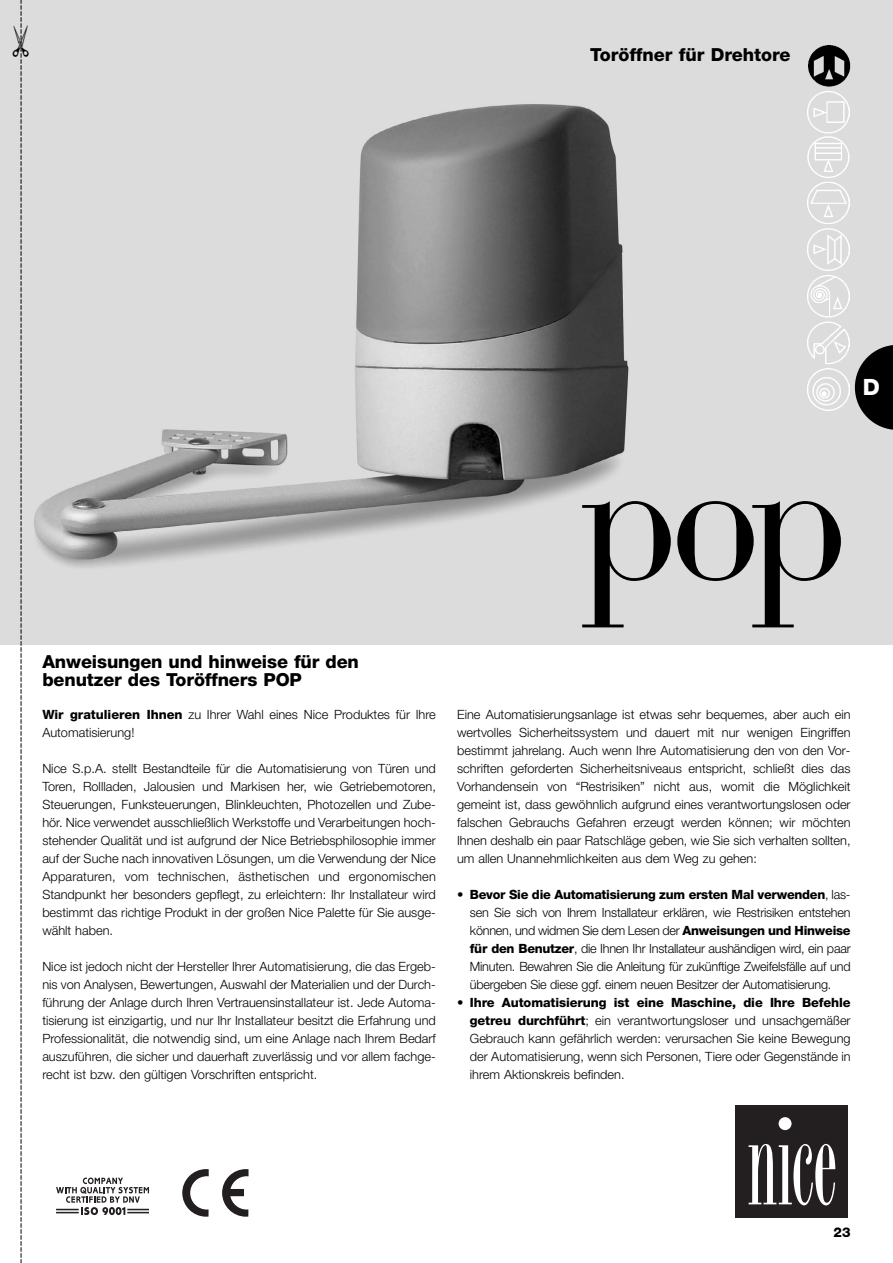
<style>
.page{position:relative;width:893px;height:1263px;background:#fff}
.page>*{position:absolute;margin:0;border:0;box-sizing:border-box;transform-origin:0 0}
.t1{font:180px "Bauer Bodoni";color:#000}
.t2{font:800 22.5px "Helvetica Neue";color:#fff}
.t3{font:800 18px/18px "Helvetica Neue";letter-spacing:-.005em;color:#000}
.t4{font:800 13.5px "Helvetica Neue";color:#000}
.t5{font:300 12.75px/18px "Helvetica Neue";color:#000;text-align:justify}
.s1{font-weight:800}
</style>
<div class="page">
<img style="left:0;top:0;width:892px;height:644px">
<img style="left:803px;top:89px;width:46px;height:321px">
<img style="left:808px;top:45px;width:50px;height:43px">
<svg style="left:56px;top:1178px;width:93px;height:37px"></svg>
<svg style="left:182px;top:1169px;width:27px;height:48px"></svg>
<svg style="left:222px;top:1169px;width:26px;height:48px"></svg>
<div style="left:734px;top:1103px;width:115px;height:116px;background:linear-gradient(to right,#231f20,#231f20)"></div>
<div style="left:735px;top:1105px;width:113px;height:112px;background:#231f20"></div>
<div style="left:778px;top:1117px;width:13px;height:13px;background:#fff;border-radius:50%"></div>
<svg style="left:748px;top:1143px;width:87px;height:62px"></svg>
<svg style="left:854px;top:345px;width:38px;height:85px;background:#393939"></svg>
<svg style="left:13px;top:0;width:16px;height:1263px"></svg>
<h3 class="t3" style="left:590px;top:47px;width:202px">Toröffner für Drehtore</h3>
<h2 class="t2" style="left:862px;top:379px;width:19px">D</h2>
<h3 class="t3" style="left:42px;top:654px;width:318px">Anweisungen und hinweise für den benutzer des Toröffners POP</h3>
<p class="t5" style="left:42px;top:706px;width:395px"><span class="s1">Wir gratulieren Ihnen</span> zu Ihrer Wahl eines Nice Produktes für Ihre<br>Automatisierung!</p>
<p class="t5" style="left:42px;top:760px;width:395px">Nice S.p.A. stellt Bestandteile für die Automatisierung von Türen und Toren, Rollladen, Jalousien und Markisen her, wie Getriebemotoren, Steuerungen, Funksteuerungen, Blinkleuchten, Photozellen und Zube&shy;hör. Nice verwendet ausschließlich Werkstoffe und Verarbeitungen hoch&shy;stehender Qualität und ist aufgrund der Nice Betriebsphilosophie immer auf der Suche nach innovativen Lösungen, um die Verwendung der Nice Apparaturen, vom technischen, ästhetischen und ergonomischen Standpunkt her besonders gepflegt, zu erleichtern: Ihr Installateur wird bestimmt das richtige Produkt in der großen Nice Palette für Sie ausge&shy;wählt haben.</p>
<p class="t5" style="left:42px;top:958px;width:395px">Nice ist jedoch nicht der Hersteller Ihrer Automatisierung, die das Ergeb&shy;nis von Analysen, Bewertungen, Auswahl der Materialien und der Durch&shy;führung der Anlage durch Ihren Vertrauensinstallateur ist. Jede Automa&shy;tisierung ist einzigartig, und nur Ihr Installateur besitzt die Erfahrung und Professionalität, die notwendig sind, um eine Anlage nach Ihrem Bedarf auszuführen, die sicher und dauerhaft zuverlässig und vor allem fachge&shy;recht ist bzw. den gültigen Vorschriften entspricht.</p>
<h1 class="t1" style="left:580px;top:447px;width:272px">pop</h1>
<p class="t5" style="left:457px;top:706px;width:395px">Eine Automatisierungsanlage ist etwas sehr bequemes, aber auch ein wertvolles Sicherheitssystem und dauert mit nur wenigen Eingriffen bestimmt jahrelang. Auch wenn Ihre Automatisierung den von den Vor&shy;schriften geforderten Sicherheitsniveaus entspricht, schließt dies das Vorhandensein von “Restrisiken” nicht aus, womit die Möglichkeit gemeint ist, dass gewöhnlich aufgrund eines verantwortungslosen oder falschen Gebrauchs Gefahren erzeugt werden können; wir möchten Ihnen deshalb ein paar Ratschläge geben, wie Sie sich verhalten sollten, um allen Unannehmlichkeiten aus dem Weg zu gehen:</p>
<p class="t5" style="left:470px;top:886px;width:382px;text-indent:-13px">• <span class="s1">Bevor Sie die Automatisierung zum ersten Mal verwenden</span>, las&shy;sen Sie sich von Ihrem Installateur erklären, wie Restrisiken entstehen können, und widmen Sie dem Lesen der <span class="s1">Anweisungen und Hinweise für den Benutzer</span>, die Ihnen Ihr Installateur aushändigen wird, ein paar Minuten. Bewahren Sie die Anleitung für zukünftige Zweifelsfälle auf und übergeben Sie diese ggf. einem neuen Besitzer der Automatisierung.</p>
<p class="t5" style="left:470px;top:994px;width:382px;text-indent:-13px">• <span class="s1">Ihre Automatisierung ist eine Maschine, die Ihre Befehle getreu durchführt</span>; ein verantwortungsloser und unsachgemäßer Gebrauch kann gefährlich werden: verursachen Sie keine Bewegung der Automatisierung, wenn sich Personen, Tiere oder Gegenstände in ihrem Aktionskreis befinden.</p>
<p class="t4" style="left:833px;top:1227px;width:19px">23</p>
</div>
